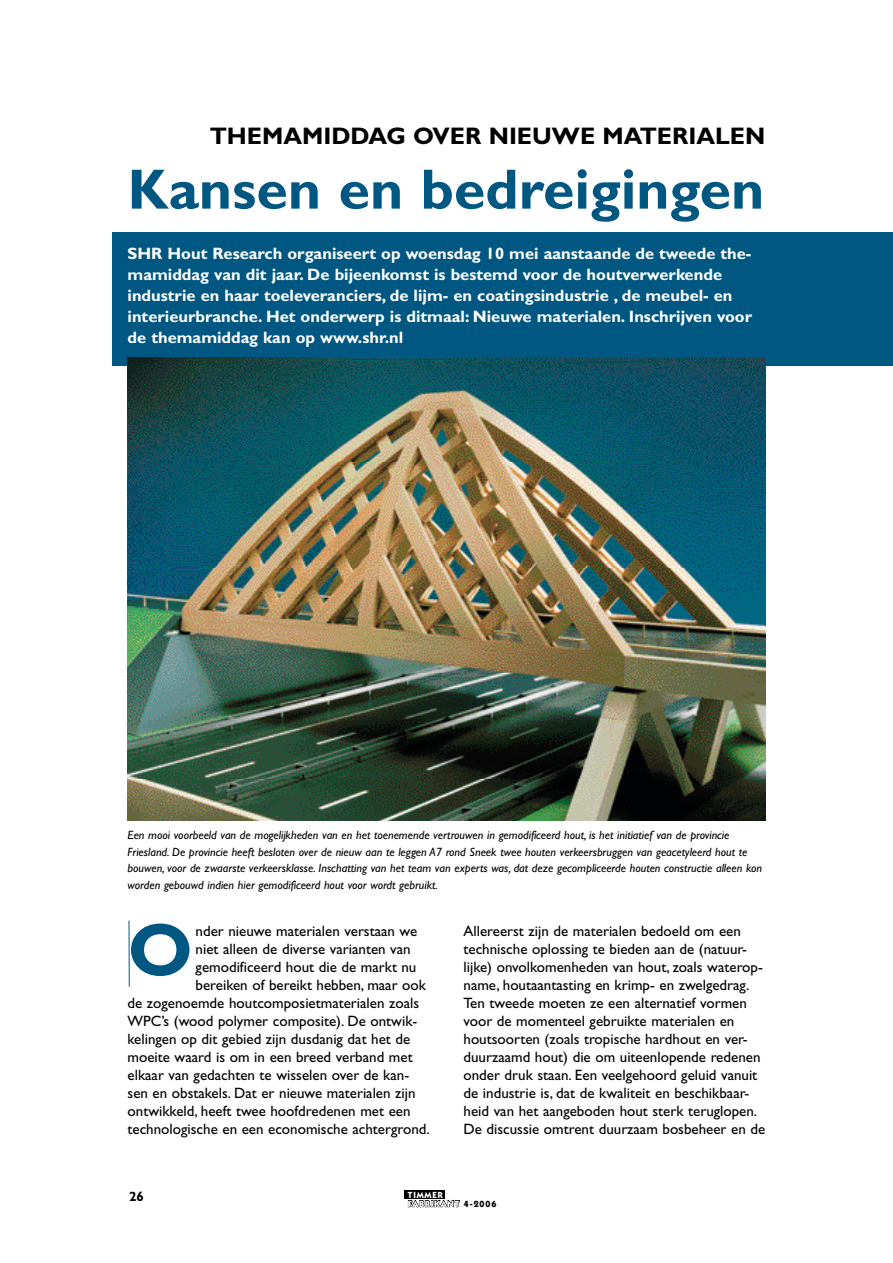
<style>
.page{position:relative;width:893px;height:1263px;background:#fff}
.page>*{position:absolute;margin:0;border:0;box-sizing:border-box;transform-origin:0 0}
.t1{font:700 75px "Gill Sans Std";color:#005782}
.t2{font:700 57px "Gill Sans Std";color:#005782}
.t3{font:700 24px "Gill Sans Std";color:#000}
.t4{font:700 16.5px/21px "Gill Sans Std";color:#fff}
.t5{font:15px/18px "Gill Sans Std";color:#000}
.t6{font:700 13.5px "Gill Sans Std";color:#000}
.t7{font:italic 12px/16.5px "Gill Sans Std";color:#000}
.t8{font:700 9px/9px "ITC Kabel Std";letter-spacing:.1em;color:#fff}
.s1{color:#000}
</style>
<div class="page">
<div style="left:404px;top:1191px;width:40px;height:8px;background:#000"></div>
<svg style="left:407px;top:1190px;width:53px;height:18px"></svg>
<div style="left:112px;top:232px;width:781px;height:134px;background:#005782"></div>
<img style="left:128px;top:357px;width:637px;height:464px">
<hr style="left:129px;top:921px;width:1px;height:65px;background:#005782">
<h3 class="t3" style="left:210px;top:122px;width:557px">Themamiddag over nieuwe materialen</h3>
<h2 class="t2" style="left:128px;top:156px;width:638px">Kansen en bedreigingen</h2>
<p class="t4" style="left:128px;top:243px;width:626px">SHR Hout Research organiseert op woensdag 10 mei aanstaande de tweede the&shy;mamiddag van dit jaar. De bijeenkomst is bestemd voor de houtverwerkende industrie en haar toeleveranciers, de lijm- en coatingsindustrie , de meubel- en interieurbranche. Het onderwerp is ditmaal: Nieuwe materialen. I nschrijven voor de themamiddag kan op www.shr.nl</p>
<p class="t7" style="left:128px;top:827px;width:636px">Een mooi voorbeeld van de mogelijkheden van en het toenemende vertrouwen in gemodificeerd hout, is het initiatief van de provincie Friesland. De provincie heeft besloten over de nieuw aan te leggen A7 rond Sneek twee houten verkeersbruggen van geacetyleerd hout te bouwen, voor de zwaarste verkeersklasse. Inschatting van het team van experts was, dat deze gecompliceerde houten constructie alleen kon worden gebouwd indien hier gemodificeerd hout voor wordt gebruikt.</p>
<h1 class="t1" style="left:127px;top:906px;width:60px">O</h1>
<p class="t5" style="left:463px;top:922px;width:303px">Allereerst zijn de materialen bedoeld om een technische oplossing te bieden aan de (natuur&shy;lijke) onvolkomenheden van hout, zoals waterop&shy;name, houtaantasting en krimp- en zwelgedrag.<br>Ten tweede moeten ze een alternatief vormen voor de momenteel gebruikte materialen en houtsoorten (zoals tropische hardhout en ver&shy;duurzaamd hout) die om uiteenlopende redenen onder druk staan. Een veelgehoord geluid vanuit de industrie is, dat de kwaliteit en beschikbaar&shy;heid van het aangeboden hout sterk teruglopen.<br>De discussie omtrent duurzaam bosbeheer en de</p>
<p class="t5" style="left:196px;top:922px;width:223px">nder nieuwe materialen verstaan we</p>
<p class="t5" style="left:196px;top:940px;width:217px">niet alleen de diverse varianten van</p>
<p class="t5" style="left:196px;top:958px;width:222px">gemodificeerd hout die de markt nu</p>
<p class="t5" style="left:196px;top:976px;width:232px">bereiken of bereikt hebben, maar ook</p>
<p class="t5" style="left:128px;top:994px;width:293px">de zogenoemde houtcomposietmaterialen zoals</p>
<p class="t5" style="left:128px;top:1012px;width:291px">WPC’s (wood polymer composite). De ontwik-</p>
<p class="t5" style="left:128px;top:1030px;width:284px">kelingen op dit gebied zijn dusdanig dat het de</p>
<p class="t5" style="left:128px;top:1048px;width:287px">moeite waard is om in een breed verband met</p>
<p class="t5" style="left:128px;top:1066px;width:283px">elkaar van gedachten te wisselen over de kan-</p>
<p class="t5" style="left:128px;top:1084px;width:289px">sen en obstakels. Dat er nieuwe materialen zijn</p>
<p class="t5" style="left:128px;top:1102px;width:285px">ontwikkeld, heeft twee hoofdredenen met een</p>
<p class="t5" style="left:128px;top:1120px;width:304px">technologische en een economische achtergrond.</p>
<p class="t6" style="left:129px;top:1189px;width:16px">26</p>
<p class="t8" style="left:408px;top:1190px;width:90px">TIMMER<br>FABRIKANT <span class="s1">4-2006</span></p>
</div>
